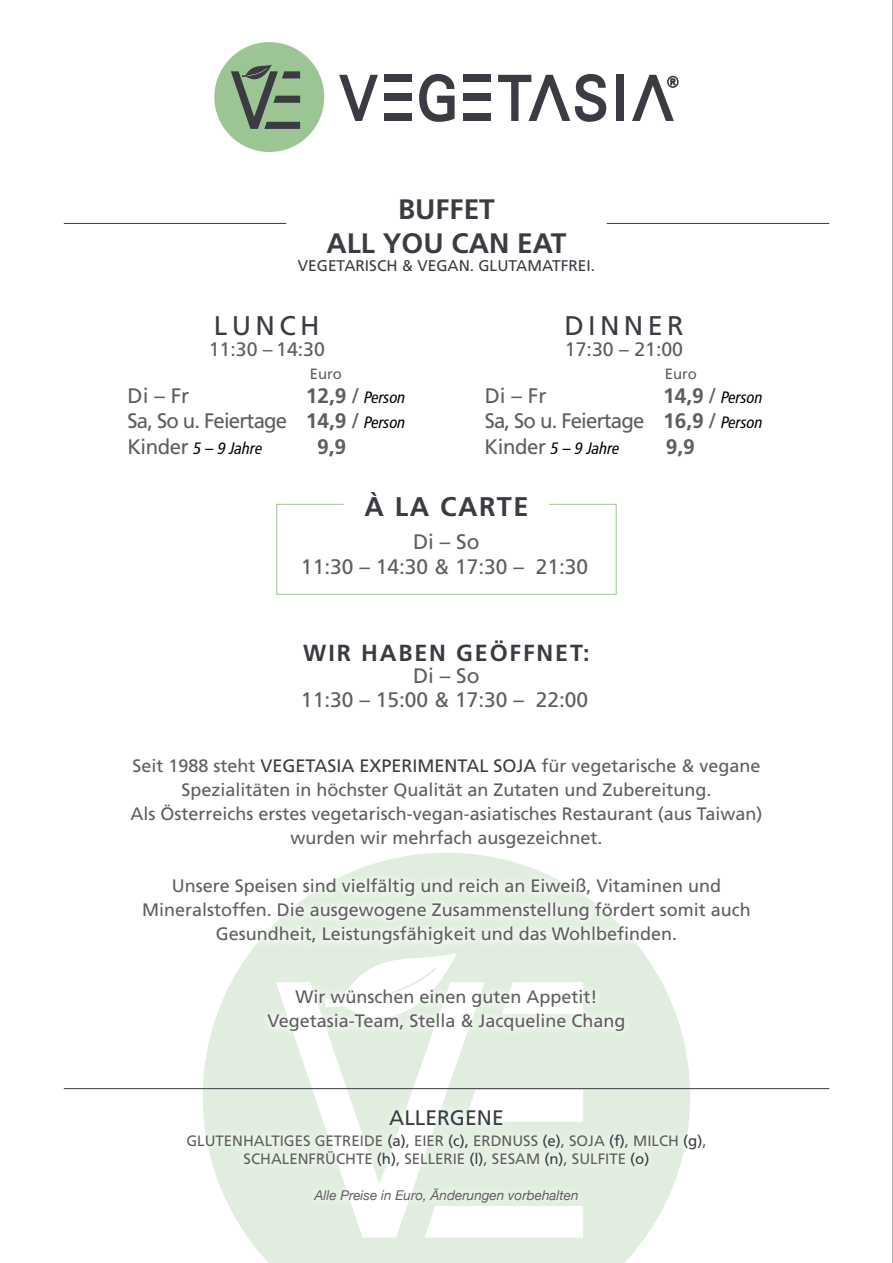
<style>
.page{position:relative;width:893px;height:1263px;background:#fff}
.page>*{position:absolute;margin:0;border:0;box-sizing:border-box;transform-origin:0 0}
.t1{font:700 28.2px/33.8px "Frutiger LT Pro";color:#3b3c43;text-align:center}
.t2{font:27px "Frutiger LT Pro";letter-spacing:.16em;color:#3b3c43}
.t3{font:700 27px "Frutiger LT Pro";letter-spacing:.06em;color:#3b3c43}
.t4{font:700 23.25px "Frutiger LT Pro";letter-spacing:.08em;color:#3b3c43}
.t5{font:21px/24px "Frutiger LT Pro";color:#5f5e5e;text-align:center}
.t6{font:21px/25.5px "Frutiger LT Pro";letter-spacing:-.04em;color:#5f5e5e}
.t7{font:21px "Frutiger LT Pro";color:#3b3c43}
.t8{font:700 21px "Frutiger LT Pro";color:#5f5e5e}
.t9{font:19.5px "Frutiger LT Pro";color:#5f5e5e}
.t10{font:18px/24px "Frutiger LT Pro";color:#5f5e5e;text-align:center}
.t11{font:italic condensed 16.5px/25.5px "Frutiger LT Pro";color:#000}
.t12{font:15.45px "Frutiger LT Pro";color:#3b3c43}
.t13{font:15px/18px "Frutiger LT Pro";color:#5f5e5e;text-align:center}
.t14{font:14.85px "Frutiger LT Pro";color:#5f5e5e}
.t15{font:italic 13.5px "Helvetica Neue";color:#5f5e5e}
.s1{font-style:normal;font-stretch:normal;font-size:21px;color:#5f5e5e}
.s2{font-weight:700;font-style:normal;font-stretch:normal;font-size:21px;color:#5f5e5e}
.s3{color:#3b3c43}
</style>
<div class="page">
<svg style="left:203px;top:1038px;width:487px;height:225px;fill:#e1eedf"></svg>
<div style="left:214px;top:42px;width:110px;height:110px;background:#9bc694;border-radius:50%"></div>
<svg style="left:231px;top:65px;width:69px;height:64px"></svg>
<div style="left:384px;top:114px;width:28px;height:7px;background:#3b3c43"></div>
<div style="left:463px;top:114px;width:27px;height:7px;background:#3b3c43"></div>
<svg style="left:339px;top:75px;width:39px;height:46px"></svg>
<svg style="left:419px;top:74px;width:36px;height:48px"></svg>
<div style="left:617px;top:75px;width:7px;height:46px;background:#3b3c43"></div>
<div style="left:384px;top:75px;width:28px;height:7px;background:#3b3c43"></div>
<div style="left:384px;top:94px;width:28px;height:7px;background:#3b3c43"></div>
<div style="left:463px;top:75px;width:27px;height:7px;background:#3b3c43"></div>
<div style="left:463px;top:94px;width:27px;height:7px;background:#3b3c43"></div>
<svg style="left:498px;top:74px;width:108px;height:48px"></svg>
<svg style="left:632px;top:75px;width:47px;height:46px"></svg>
<hr style="left:64px;top:1088px;width:765px;height:1px;background:#3b3c43">
<svg style="left:203px;top:1102px;width:487px;height:109px;fill:#e4f0e3"></svg>
<svg style="left:210px;top:852px;width:473px;height:186px"></svg>
<hr style="left:64px;top:223px;width:222px;height:1px;background:#3b3c43">
<hr style="left:607px;top:223px;width:222px;height:1px;background:#3b3c43">
<svg style="left:276px;top:504px;width:341px;height:91px"></svg>
<div style="left:344px;top:496px;width:205px;height:20px;background:#fff"></div>
<hr style="left:892px;top:0;width:1px;height:1263px;background:#666766">
<h1 class="t1" style="left:326px;top:192px;width:241px">BUFFET<br>ALL YOU CAN EAT</h1>
<p class="t12" style="left:298px;top:257px;width:299px">VEGETARISCH &amp; VEGAN. GLUTAMATFREI.</p>
<h2 class="t2" style="left:214px;top:309px;width:107px">LUNCH</h2>
<p class="t9" style="left:209px;top:337px;width:118px">11:30 – 14:30</p>
<p class="t14" style="left:310px;top:365px;width:34px">Euro</p>
<p class="t6" style="left:127px;top:383px;width:161px">Di – Fr<br>Sa, So u. Feiertage</p>
<p class="t11" style="left:127px;top:436px;width:137px"><span class="s1">Kinder</span> 5 – 9 Jahre</p>
<p class="t11" style="left:306px;top:385px;width:101px"><span class="s2">12,9</span> <span class="s1">/</span> Person<br><span class="s2">14,9</span> <span class="s1">/</span> Person</p>
<p class="t8" style="left:317px;top:434px;width:31px">9,9</p>
<h2 class="t2" style="left:564px;top:309px;width:121px">DINNER</h2>
<p class="t9" style="left:565px;top:337px;width:120px">17:30 – 21:00</p>
<p class="t14" style="left:665px;top:365px;width:34px">Euro</p>
<p class="t6" style="left:485px;top:383px;width:161px">Di – Fr<br>Sa, So u. Feiertage</p>
<p class="t11" style="left:485px;top:436px;width:137px"><span class="s1">Kinder</span> 5 – 9 Jahre</p>
<p class="t11" style="left:663px;top:385px;width:101px"><span class="s2">14,9</span> <span class="s1">/</span> Person<br><span class="s2">16,9</span> <span class="s1">/</span> Person</p>
<p class="t8" style="left:666px;top:434px;width:31px">9,9</p>
<h2 class="t3" style="left:364px;top:491px;width:166px">À LA CARTE</h2>
<p class="t5" style="left:301px;top:529px;width:289px;line-height:25.5px">Di – So<br>11:30 – 14:30 &amp; 17:30 – 21:30</p>
<p class="t4" style="left:303px;top:639px;width:288px">WIR HABEN GEÖFFNET:</p>
<p class="t5" style="left:301px;top:664px;width:289px">Di – So<br>11:30 – 15:00 &amp; 17:30 – 22:00</p>
<p class="t10" style="left:131px;top:754px;width:633px">Seit 1988 steht <span class="s3">VEGETASIA EXPERIMENTAL SOJA</span> für vegetarische &amp; vegane Spezialitäten in höchster Qualität an Zutaten und Zubereitung.<br>Als Österreichs erstes vegetarisch-vegan-asiatisches Restaurant (aus Taiwan) wurden wir mehrfach ausgezeichnet.</p>
<p class="t10" style="left:142px;top:874px;width:610px">Unsere Speisen sind vielfältig und reich an Eiweiß, Vitaminen und<br>Mineralstoffen. Die ausgewogene Zusammenstellung fördert somit auch<br>Gesundheit, Leistungsfähigkeit und das Wohlbefinden.</p>
<p class="t10" style="left:267px;top:985px;width:360px">Wir wünschen einen guten Appetit!<br>Vegetasia-Team, Stella &amp; Jacqueline Chang</p>
<p class="t7" style="left:389px;top:1105px;width:116px">ALLERGENE</p>
<p class="t13" style="left:186px;top:1132px;width:522px">GLUTENHALTIGES GETREIDE <span class="s3">(a)</span>, EIER <span class="s3">(c),</span> ERDNUSS <span class="s3">(e)</span>, SOJA <span class="s3">(f)</span>, MILCH <span class="s3">(g)</span>,<br>SCHALENFRÜCHTE <span class="s3">(h)</span>, SELLERIE <span class="s3">(l)</span>, SESAM <span class="s3">(n)</span>, SULFITE <span class="s3">(o)</span></p>
<p class="t15" style="left:314px;top:1185px;width:266px">Alle Preise in Euro, Änderungen vorbehalten</p>
</div>
